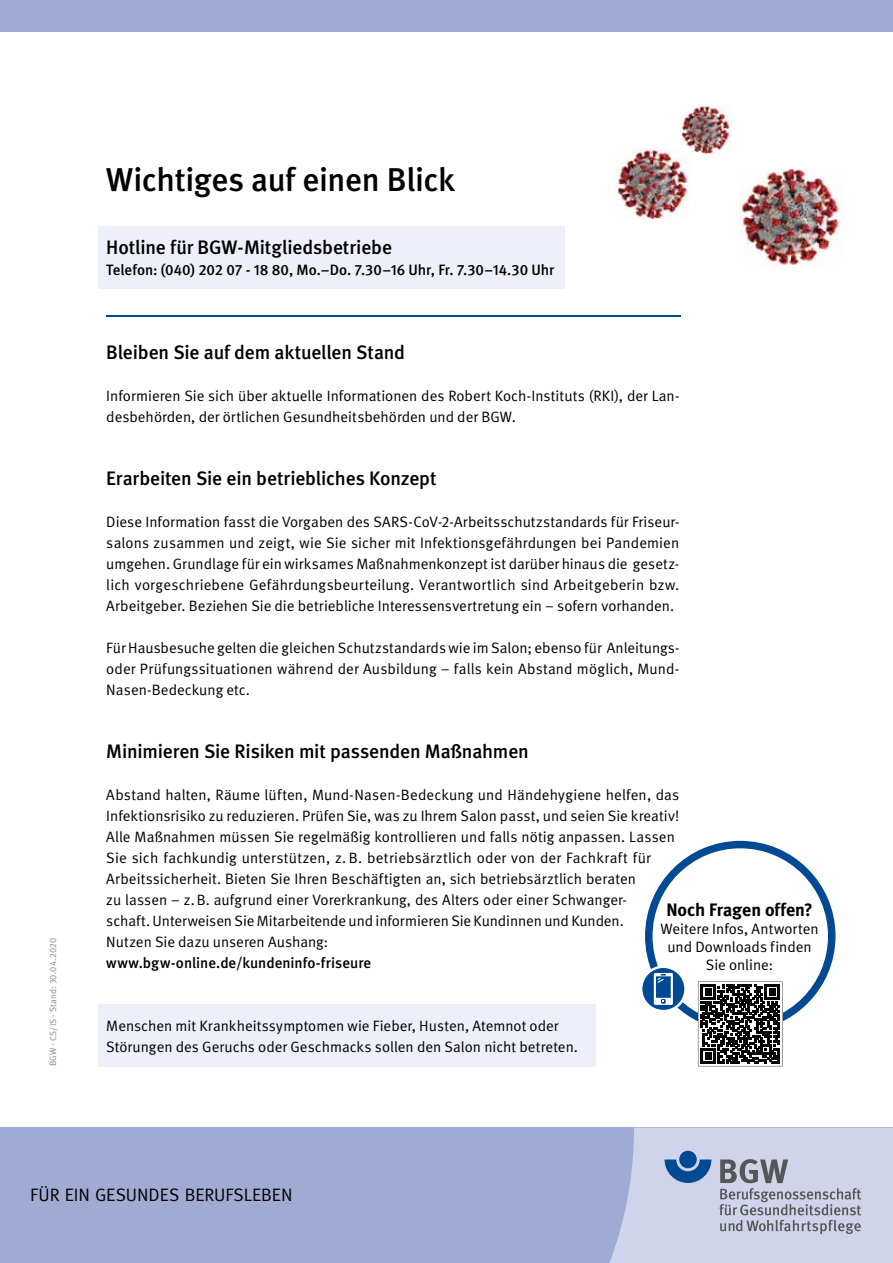
<style>
.page{position:relative;width:893px;height:1263px;background:#fff}
.page>*{position:absolute;margin:0;border:0;box-sizing:border-box;transform-origin:0 0}
.t1{font:500 33px "DGUV Meta";letter-spacing:-.01em;color:#000}
.t2{font:500 19.5px "DGUV Meta";letter-spacing:-.005em;color:#000}
.t3{font:18px "DGUV Meta";letter-spacing:-.005em;color:#000}
.t4{font:700 18px "DGUV Meta";color:#000}
.t5{font:15px/21px "DGUV Meta";letter-spacing:.005em;color:#000}
.t6{font:500 15px "DGUV Meta";color:#000}
.t7{font:9px "DGUV Meta";letter-spacing:.025em;color:#878786}
</style>
<div class="page">
<div style="left:0;top:1127px;width:893px;height:136px;background:#a0abd4"></div>
<svg style="left:609px;top:1127px;width:284px;height:136px"></svg>
<div style="left:98px;top:226px;width:466px;height:63px;background:#eeeff8"></div>
<div style="left:98px;top:1004px;width:497px;height:62px;background:#eeeff8"></div>
<img style="left:615px;top:149px;width:73px;height:70px">
<img style="left:681px;top:106px;width:50px;height:48px">
<svg style="left:681px;top:148px;width:9px;height:6px"></svg>
<img style="left:739px;top:170px;width:104px;height:97px">
<hr style="left:106px;top:315px;width:574px;height:2px;background:#004993">
<svg style="left:642px;top:968px;width:42px;height:42px"></svg>
<svg style="left:645px;top:841px;width:190px;height:225px"></svg>
<div style="left:0;top:0;width:893px;height:32px;background:#a0abd4"></div>
<h1 class="t1" style="left:106px;top:160px;width:350px">Wichtiges auf einen Blick</h1>
<h2 class="t2" style="left:106px;top:236px;width:287px">Hotline für BGW-Mitgliedsbetriebe</h2>
<p class="t6" style="left:106px;top:261px;width:450px">Telefon: (040) 202 07 - 18 80, Mo.–Do. 7.30–16 Uhr, Fr. 7.30–14.30 Uhr</p>
<h2 class="t2" style="left:106px;top:341px;width:300px">Bleiben Sie auf dem aktuellen Stand</h2>
<p class="t5" style="left:106px;top:385px;width:575px">Informieren Sie sich über aktuelle Informationen des Robert Koch-Instituts (RKI), der Lan&shy;desbehörden, der örtlichen Gesundheitsbehörden und der BGW.</p>
<p class="t7" style="left:48px;top:1066px;width:130px;rotate:-90deg">BGW . CS/IS . Stand: 30.04.2020</p>
<h2 class="t2" style="left:106px;top:467px;width:332px">Erarbeiten Sie ein betriebliches Konzept</h2>
<p class="t5" style="left:106px;top:511px;width:575px;text-align:justify">Diese Information fasst die Vorgaben des SARS-CoV-2-Arbeitsschutzstandards für Friseur&shy;salons zusammen und zeigt, wie Sie sicher mit Infektionsgefährdungen bei Pandemien umgehen. Grundlage für ein wirksames Maßnahmenkonzept ist darüber hinaus die gesetz&shy;lich vorgeschriebene Gefährdungsbeurteilung. Verantwortlich sind Arbeitgeberin bzw.<br>Arbeitgeber. Beziehen Sie die betriebliche Interessensvertretung ein – sofern vor handen.</p>
<p class="t5" style="left:106px;top:637px;width:575px;text-align:justify">Für Hausbesuche gelten die gleichen Schutzstandards wie im Salon; ebenso für Anleitungs&shy;oder Prüfungssituationen während der Ausbildung – falls kein Abstand möglich, Mund-Nasen-Bedeckung etc.</p>
<h2 class="t2" style="left:106px;top:740px;width:424px">Minimieren Sie Risiken mit passenden Maßnahmen</h2>
<p class="t5" style="left:106px;top:784px;width:575px">Abstand halten, Räume lüften, Mund-Nasen-Bedeckung und Händehygiene helfen, das Infektionsrisiko zu reduzieren. Prüfen Sie, was zu Ihrem Salon passt, und seien Sie kreativ!<br>Alle Maßnahmen müssen Sie regelmäßig kontrollieren und falls nötig anpassen. Lassen Sie sich fachkundig unterstützen, z. B. betriebsärztlich oder von der Fachkraft für Arbeitssicher heit. Bieten Sie Ihren Beschäftigten an, sich betriebsärztlich be raten<br>zu lassen – z. B. aufgrund einer Vorerkrankung, des Alters oder einer Schwanger-<br>schaft. Unterweisen Sie Mitarbeitende und informieren Sie Kundinnen und Kunden.<br>Nutzen Sie dazu unseren Aushang:</p>
<p class="t6" style="left:106px;top:954px;width:266px">www.bgw-online.de/kundeninfo-friseure</p>
<p class="t4" style="left:666px;top:899px;width:148px">Noch Fragen offen?</p>
<p class="t5" style="left:660px;top:920px;width:160px;line-height:18px;text-align:center">Weitere Infos, Antworten und Downloads finden<br>Sie online:</p>
<p class="t5" style="left:106px;top:1015px;width:473px">Menschen mit Krankheitssymptomen wie Fieber, Husten, Atemnot oder<br>Störungen des Geruchs oder Geschmacks sollen den Salon nicht betreten.</p>
<p class="t3" style="left:30px;top:1184px;width:264px">FÜR EIN GESUNDES BERUFSLEBEN</p>
</div>
